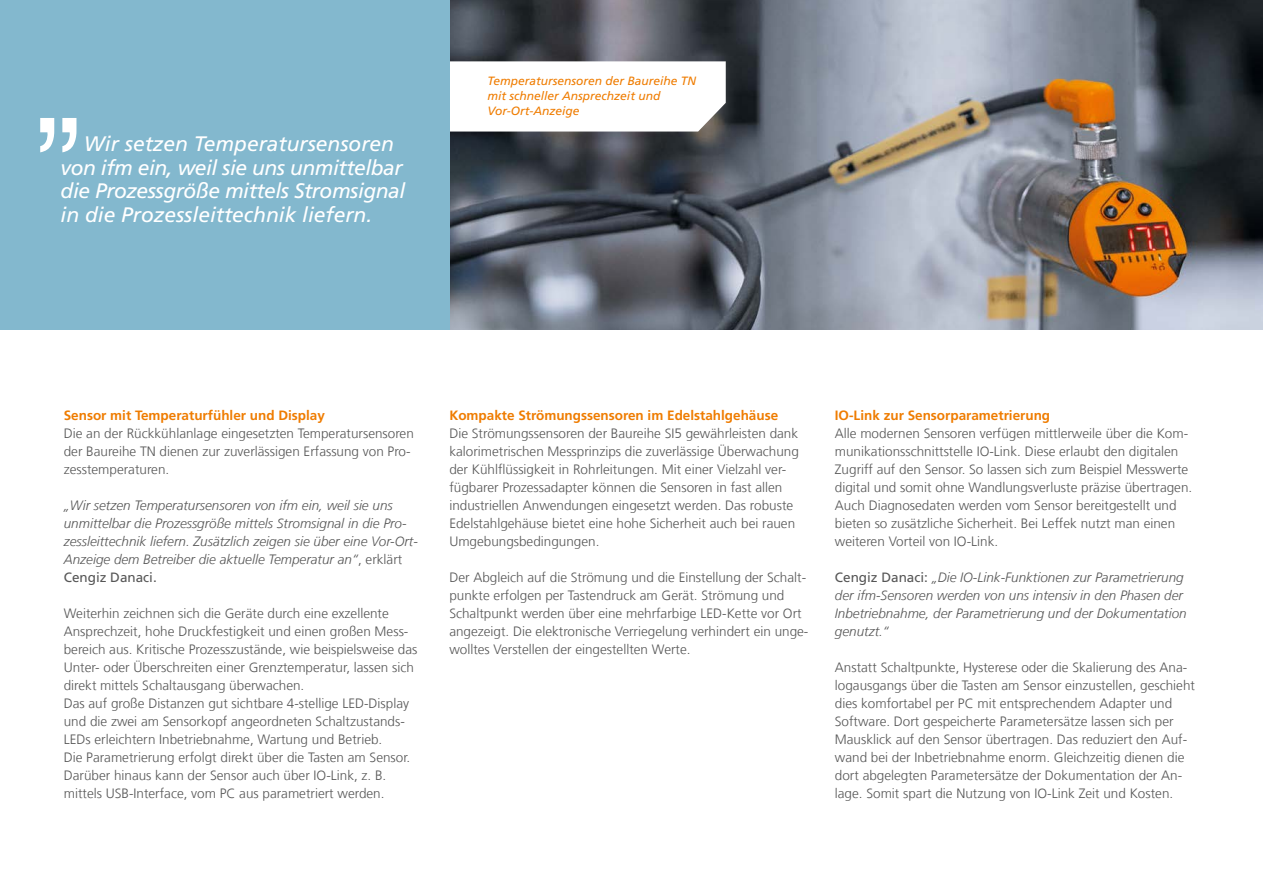
<style>
.page{position:relative;width:1263px;height:893px;background:#fff}
.page>*{position:absolute;margin:0;border:0;box-sizing:border-box;transform-origin:0 0}
.t1{font:135px "Helvetica";color:#fff}
.Zitat{font:italic 21px/23.4px "Frutiger LT Com";letter-spacing:-.02em;color:#fff}
.Fließtext_9pt_versch{font:300 13.5px/18px "Frutiger LT Com";color:#565656}
.Fließtext_9pt_versch-2{font:italic 300 13.5px/18px "Frutiger LT Com";color:#565656}
.Fließtext_9pt_headli{font:700 13.5px "Frutiger LT Com";color:#ef7c00}
.Bildunterschrift_lib{font:italic 12px/14.9px "Frutiger LT Com";color:#ef7c00}
.s1{font-style:normal}
.s2{font-weight:400;font-style:normal}
</style>
<div class="page">
<img style="left:449px;top:0;width:814px;height:330px">
<svg style="left:449px;top:61px;width:277px;height:71px"></svg>
<hr style="left:1262px;top:330px;width:1px;height:563px;background:#edf4f8">
<div style="left:0;top:0;width:449px;height:330px;background:#83b8ce"></div>
<p class="t1" style="left:35px;top:-19px;width:46px">„</p>
<p class="Zitat" style="left:61px;top:132px;width:346px;text-indent:23px">Wir setzen Temperatursensoren von ifm ein, weil sie uns unmittelbar die Prozessgröße mittels Stromsignal in die Prozessleittechnik liefern.</p>
<p class="Bildunterschrift_lib" style="left:488px;top:74px;width:210px">Temperatursensoren der Baureihe TN mit schneller Ansprechzeit und<br>Vor-Ort-Anzeige</p>
<p class="Fließtext_9pt_headli" style="left:64px;top:407px;width:263px">Sensor mit Temperaturfühler und Display</p>
<p class="Fließtext_9pt_versch" style="left:64px;top:424px;width:352px">Die an der Rückkühlanlage eingesetzten Temperatursensoren der Baureihe TN dienen zur zuverlässigen Erfassung von Pro&shy;zesstemperaturen.</p>
<p class="Fließtext_9pt_versch-2" style="left:64px;top:496px;width:355px">„Wir setzen Temperatursensoren von ifm ein, weil sie uns unmittelbar die Prozessgröße mittels Stromsignal in die Pro&shy;zessleittechnik liefern. Zusätzlich zeigen sie über eine Vor-Ort-Anzeige dem Betreiber die aktuelle Temperatur an“<span class="s1">, erklärt </span><span class="s2">Cengiz Danaci.</span></p>
<p class="Fließtext_9pt_versch" style="left:64px;top:604px;width:355px">Weiterhin zeichnen sich die Geräte durch eine exzellente Ansprechzeit, hohe Druckfestigkeit und einen großen Mess&shy;bereich aus. Kritische Prozesszustände, wie beispielsweise das Unter- oder Überschreiten einer Grenztemperatur, lassen sich direkt mittels Schaltausgang überwachen.</p>
<p class="Fließtext_9pt_versch" style="left:64px;top:694px;width:348px">Das auf große Distanzen gut sichtbare 4-stellige LED-Display und die zwei am Sensorkopf angeordneten Schaltzustands-LEDs erleichtern Inbetriebnahme, Wartung und Betrieb.<br>Die Parametrierung erfolgt direkt über die Tasten am Sensor.<br>Darüber hinaus kann der Sensor auch über IO-Link, z. B. mittels USB-Interface, vom PC aus parametriert werden.</p>
<p class="Fließtext_9pt_headli" style="left:449px;top:407px;width:330px">Kompakte Strömungssensoren im Edelstahlgehäuse</p>
<p class="Fließtext_9pt_versch" style="left:449px;top:424px;width:351px">Die Strömungssensoren der Baureihe SI5 gewährleisten dank kalorimetrischen Messprinzips die zuverlässige Überwachung der Kühlflüssigkeit in Rohrleitungen. Mit einer Vielzahl ver&shy;fügbarer Prozessadapter können die Sensoren in fast allen industriellen Anwendungen eingesetzt werden. Das robuste Edelstahlgehäuse bietet eine hohe Sicherheit auch bei rauen Umgebungsbedingungen.</p>
<p class="Fließtext_9pt_versch" style="left:449px;top:568px;width:361px">Der Abgleich auf die Strömung und die Einstellung der Schalt&shy;punkte erfolgen per Tastendruck am Gerät. Strömung und Schaltpunkt werden über eine mehrfarbige LED-Kette vor Ort angezeigt. Die elektronische Verriegelung verhindert ein unge&shy;wolltes Verstellen der eingestellten Werte.</p>
<p class="Fließtext_9pt_headli" style="left:835px;top:407px;width:217px">IO-Link zur Sensorparametrierung</p>
<p class="Fließtext_9pt_versch" style="left:835px;top:424px;width:359px">Alle modernen Sensoren verfügen mittlerweile über die Kom&shy;munikationsschnittstelle IO-Link. Diese erlaubt den digitalen Zugriff auf den Sensor. So lassen sich zum Beispiel Messwerte digital und somit ohne Wandlungsverluste präzise übertragen.<br>Auch Diagnosedaten werden vom Sensor bereitgestellt und bieten so zusätzliche Sicherheit. Bei Leffek nutzt man einen weiteren Vorteil von IO-Link.</p>
<p class="Fließtext_9pt_versch-2" style="left:835px;top:568px;width:353px"><span class="s2">Cengiz Danaci:</span> „Die IO-Link-Funktionen zur Parametrierung der ifm-Sensoren werden von uns intensiv in den Phasen der Inbetriebnahme, der Parametrierung und der Dokumentation genutzt.“</p>
<p class="Fließtext_9pt_versch" style="left:835px;top:658px;width:362px">Anstatt Schaltpunkte, Hysterese oder die Skalierung des Ana&shy;logausgangs über die Tasten am Sensor einzustellen, geschieht dies komfortabel per PC mit entsprechendem Adapter und Software. Dort gespeicherte Parametersätze lassen sich per Mausklick auf den Sensor übertragen. Das reduziert den Auf&shy;wand bei der Inbetriebnahme enorm. Gleichzeitig dienen die dort abgelegten Parametersätze der Dokumentation der An&shy;lage. Somit spart die Nutzung von IO-Link Zeit und Kosten.</p>
</div>
